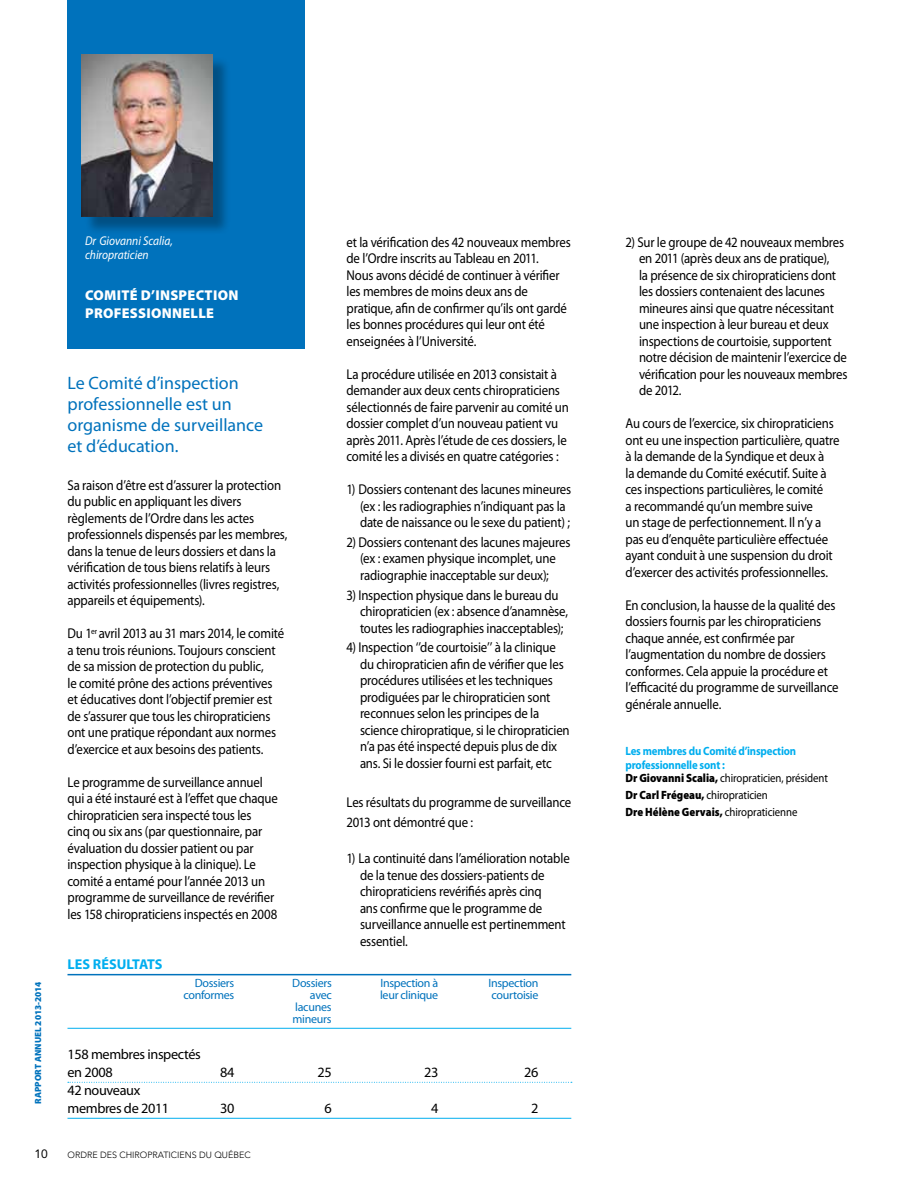
<style>
.page{position:relative;width:918px;height:1188px;background:#fff}
.page>*{position:absolute;margin:0;border:0;box-sizing:border-box;transform-origin:0 0}
.t1{font:18px/21px "Myriad Pro";color:#0072bc}
.t2{font:14.25px/16.5px "Myriad Pro";letter-spacing:-.015em;color:#000;scale:.9 1}
.t3{font:14.25px/18px "Myriad Pro";letter-spacing:-.015em;color:#000}
.t4{font:900 14.25px "Myriad Pro";letter-spacing:.02em;color:#fff}
.t5{font:700 14.25px "Myriad Pro";color:#00aeef}
.t6{font:italic 12.75px/14.2px "Myriad Pro";color:#fff;scale:.9 1}
.t7{font:700 12px/13.5px "Myriad Pro";letter-spacing:-.015em;color:#00aeef;scale:.9 1}
.t8{font:12px/12px "Myriad Pro";letter-spacing:-.025em;color:#0072bc}
.t9{font:900 12px/16.8px "Myriad Pro";color:#000;scale:.9 1}
.t10{font:12px "Avenir";color:#000}
.t11{font:300 9px "Avenir";color:#000}
.t12{font:900 9px "Myriad Pro";color:#0072bc}
.s1{font-weight:900;color:#000}
.s2{font-weight:400;color:#000}
.s3{font-weight:400}
</style>
<div class="page">
<div style="left:68px;top:0;width:237px;height:349px;background:#0072bc"></div>
<div style="left:84px;top:56px;width:147px;height:180px;background:#000;opacity:.3"></div>
<img style="left:82px;top:54px;width:130px;height:163px">
<hr style="left:68px;top:974px;width:503px;height:1px;background:#0072bc">
<hr style="left:68px;top:1028px;width:503px;height:1px;background:#00aeef">
<svg style="left:68px;top:1082px;width:504px;height:1px"></svg>
<hr style="left:68px;top:1118px;width:503px;height:1px;background:#00aeef">
<p class="t12" style="left:33px;top:1104px;width:124px;rotate:-90deg">RAPPORT ANNUEL 2013-2014</p>
<p class="t10" style="left:35px;top:1147px;width:15px">10</p>
<p class="t6" style="left:85px;top:233px;width:99px">Dr Giovanni Scalia, chiropraticien</p>
<p class="t4" style="left:85px;top:287px;width:85px">Comité d’inspect</p>
<p class="t4" style="left:213px;top:287px;width:16px">ion</p>
<p class="t4" style="left:85px;top:305px;width:10px">profess</p>
<p class="t4" style="left:146px;top:305px;width:15px">ionnelle</p>
<p class="t1" style="left:68px;top:373px;width:197px">Le Comité d’inspection professionnelle est un organisme de surveillance et d’éducation.</p>
<p class="t2" style="left:68px;top:477px;width:246px">Sa raison d’être est d’assurer la protection du public en appliquant les divers règlements de l’Ordre dans les actes professionnels dispensés par les membres, dans la tenue de leurs dossiers et dans la vérification de tous biens relatifs à leurs activités professionnelles (livres registres, appareils et équipements).</p>
<p class="t2" style="left:68px;top:626px;width:242px">Du 1<sup>er</sup> avril 2013 au 31 mars 2014, le comité a tenu trois réunions. Toujours conscient de sa mission de protection du public,<br>le comité prône des actions préventives et éducatives dont l’objectif premier est de s’assurer que tous les chiropraticiens ont une pratique répondant aux normes d’exercice et aux besoins des patients.</p>
<p class="t2" style="left:68px;top:774px;width:235px">Le programme de surveillance annuel qui a été instauré est à l’effet que chaque chiropraticien sera inspecté tous les<br>cinq ou six ans (par questionnaire, par évaluation du dossier patient ou par inspection physique à la clinique). Le comité a entamé pour l’année 2013 un programme de surveillance de revérifier les 158 chiropraticiens inspectés en 2008</p>
<p class="t5" style="left:68px;top:955px;width:97px">LES RÉSULTATS</p>
<p class="t2" style="left:346px;top:234px;width:251px">et la vérification des 42 nouveaux membres de l’Ordre inscrits au Tableau en 2011.<br>Nous avons décidé de continuer à vérifier les membres de moins deux ans de pratique, afin de confirmer qu’ils ont gardé les bonnes procédures qui leur ont été enseignées à l’Université.</p>
<p class="t2" style="left:346px;top:366px;width:249px">La procédure utilisée en 2013 consistait à demander aux deux cents chiropraticiens sélectionnés de faire parvenir au comité un dossier complet d’un nouveau patient vu après 2011. Après l’étude de ces dossiers, le comité les a divisés en quatre catégories :</p>
<p class="t2" style="left:360px;top:481px;width:236px;text-indent:-14px">1) Dossiers contenant des lacunes mineures (ex : les radiographies n’indiquant pas la date de naissance ou le sexe du patient) ;</p>
<p class="t2" style="left:346px;top:534px;width:250px;text-align:center">2) Dossiers contenant des lacunes majeures (ex : examen physique incomplet, une radiographie inacceptable sur deux);</p>
<p class="t2" style="left:360px;top:587px;width:233px;text-indent:-14px">3) Inspection physique dans le bureau du chiropraticien (ex : absence d’anamnèse, toutes les radiographies inacceptables);</p>
<p class="t2" style="left:360px;top:640px;width:235px;text-indent:-14px">4) Inspection ‘’de courtoisie’’ à la clinique du chiropraticien afin de vérifier que les procédures utilisées et les techniques prodiguées par le chiropraticien sont reconnues selon les principes de la science chiropratique, si le chiropraticien n’a pas été inspecté depuis plus de dix ans. Si le dossier fourni est parfait, etc</p>
<p class="t2" style="left:346px;top:793px;width:251px;line-height:19.8px">Les résultats du programme de surveillance<br>2013 ont démontré que :</p>
<p class="t2" style="left:360px;top:851px;width:235px;text-indent:-14px">1) La continuité dans l’amélioration notable de la tenue des dossiers-patients de chiropraticiens revérifiés après cinq<br>ans confirme que le programme de surveillance annuelle est pertinemment essentiel.</p>
<p class="t8" style="left:195px;top:978px;width:41px">Dossiers</p>
<p class="t8" style="left:292px;top:978px;width:41px">Dossiers</p>
<p class="t8" style="left:380px;top:978px;width:59px">Inspection à</p>
<p class="t8" style="left:488px;top:978px;width:52px">Inspection</p>
<p class="t8" style="left:183px;top:990px;width:52px">conformes</p>
<p class="t8" style="left:310px;top:990px;width:23px">avec</p>
<p class="t8" style="left:380px;top:990px;width:60px">leur clinique</p>
<p class="t8" style="left:492px;top:990px;width:48px">courtoisie</p>
<p class="t8" style="left:293px;top:1002px;width:40px">lacunes mineurs</p>
<p class="t3" style="left:68px;top:1046px;width:135px">158 membres inspectés en 2008</p>
<p class="t3" style="left:220px;top:1064px;width:16px">84</p>
<p class="t3" style="left:318px;top:1064px;width:16px">25</p>
<p class="t3" style="left:424px;top:1064px;width:16px">23</p>
<p class="t3" style="left:524px;top:1064px;width:16px">26</p>
<p class="t3" style="left:68px;top:1082px;width:103px">42 nouveaux membres de 2011</p>
<p class="t3" style="left:220px;top:1100px;width:16px">30</p>
<p class="t3" style="left:325px;top:1100px;width:9px">6</p>
<p class="t3" style="left:431px;top:1100px;width:9px">4</p>
<p class="t3" style="left:531px;top:1100px;width:9px">2</p>
<p class="t11" style="left:68px;top:1150px;width:185px">ORDRE DES CHIROPRATICIENS DU QUÉBEC</p>
<p class="t2" style="left:639px;top:234px;width:233px;text-indent:-14px">2) Sur le groupe de 42 nouveaux membres en 2011 (après deux ans de pratique),<br>la présence de six chiropraticiens dont les dossiers contenaient des lacunes mineures ainsi que quatre nécessitant une inspection à leur bureau et deux inspections de courtoisie, supportent notre décision de maintenir l’exercice de vérification pour les nouveaux membres de 2012.</p>
<p class="t2" style="left:626px;top:416px;width:239px">Au cours de l’exercice, six chiropraticiens ont eu une inspection particulière, quatre à la demande de la Syndique et deux à<br>la demande du Comité exécutif. Suite à ces inspections particulières, le comité<br>a recommandé qu’un membre suive<br>un stage de perfectionnement. Il n’y a pas eu d’enquête particulière effectuée ayant conduit à une suspension du droit d’exercer des activités professionnelles.</p>
<p class="t2" style="left:626px;top:597px;width:238px">En conclusion, la hausse de la qualité des dossiers fournis par les chiropraticiens chaque année, est confirmée par l’augmentation du nombre de dossiers conformes. Cela appuie la procédure et l’efficacité du programme de surveillance générale annuelle.</p>
<p class="t7" style="left:626px;top:744px;width:227px">Les membres du Comité d’inspection professionnelle sont :<br><span class="s1">Dr Giovanni Scalia,</span> <span class="s2">chiropraticien, président</span></p>
<p class="t9" style="left:626px;top:787px;width:193px">Dr Carl Frégeau, <span class="s3">chiropraticien<br></span>Dre Hélène Gervais, <span class="s3">chiropraticienne</span></p>
</div>
